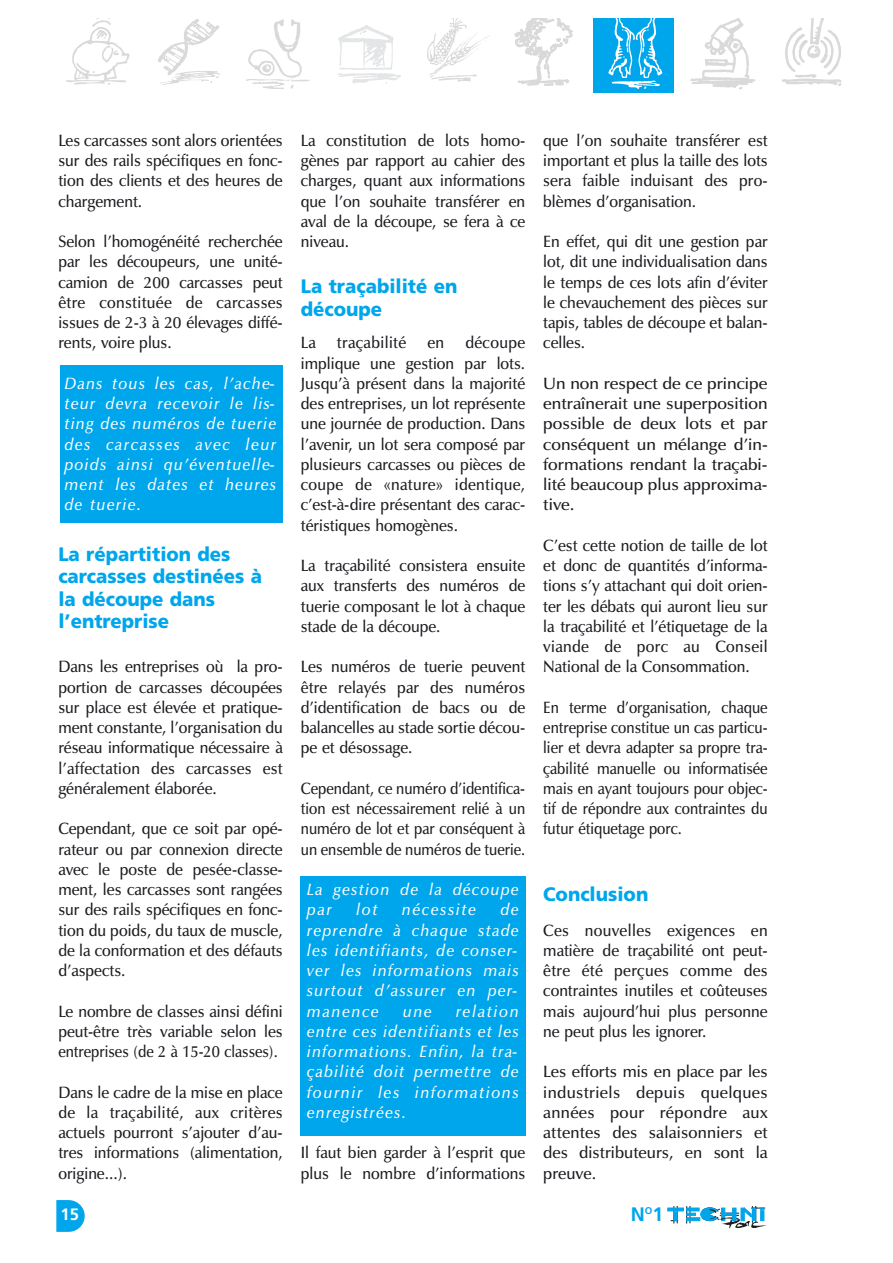
<style>
.page{position:relative;width:893px;height:1263px;background:#fff}
.page>*{position:absolute;margin:0;border:0;box-sizing:border-box;transform-origin:0 0}
.t1{font:900 19.5px/22.5px "Frutiger";color:#00a6eb;scale:.95 1}
.t2{font:700 19.5px "Frutiger";color:#00a6eb}
.t3{font:600 16.5px/20.2px "Zapf Humanist 601 BT";color:#1b1c20;text-align:justify;scale:.95 1}
.t4{font:italic 600 16.5px/20.2px "Zapf Humanist 601 BT";letter-spacing:.085em;color:#fff;text-align:justify;scale:.95 1}
.t5{font:600 16.5px/20.2px "Zapf Humanist 601 BT";color:#1b1c20;text-align:justify;scale:.9 1}
.t6{font:600 16.5px/20.2px "Zapf Humanist 601 BT";color:#1b1c20;text-align:justify;scale:1.05 1}
.t7{font:600 16.5px/20.2px "Zapf Humanist 601 BT";color:#1b1c20;text-align:justify}
.t8{font:600 16.5px "Zapf Humanist 601 BT";letter-spacing:.02em;color:#1b1c20;scale:.95 1}
.t9{font:italic 600 16.5px "Zapf Humanist 601 BT";letter-spacing:.115em;color:#fff;scale:.95 1}
.t10{font:700 16.5px "Frutiger";color:#fff}
</style>
<div class="page">
<div style="left:300px;top:876px;width:225px;height:259px;background:#00a6eb"></div>
<div style="left:60px;top:366px;width:222px;height:157px;background:#00a6eb"></div>
<svg style="left:66px;top:18px;width:64px;height:67px"></svg>
<svg style="left:158px;top:19px;width:62px;height:66px"></svg>
<svg style="left:246px;top:19px;width:63px;height:70px"></svg>
<svg style="left:338px;top:25px;width:63px;height:59px"></svg>
<svg style="left:427px;top:18px;width:62px;height:64px"></svg>
<svg style="left:514px;top:18px;width:59px;height:68px"></svg>
<div style="left:593px;top:18px;width:81px;height:75px;background:#00a6eb"></div>
<svg style="left:608px;top:18px;width:54px;height:72px"></svg>
<svg style="left:690px;top:18px;width:65px;height:72px"></svg>
<svg style="left:782px;top:18px;width:60px;height:68px"></svg>
<div style="left:667px;top:1208px;width:16px;height:3px;background:#00a6eb;border:1px solid #00a6eb"></div>
<svg style="left:670px;top:1206px;width:97px;height:22px"></svg>
<svg style="left:732px;top:1208px;width:4px;height:13px"></svg>
<svg style="left:56px;top:1200px;width:29px;height:32px"></svg>
<p class="t3" style="left:58px;top:132px;width:238px">Les carcasses sont alors orientées sur des rails spécifiques en fonc&shy;tion des clients et des heures de chargement.</p>
<p class="t3" style="left:58px;top:233px;width:238px">Selon l’homogénéité recherchée par les découpeurs, une unité&shy;camion de 200 carcasses peut être constituée de carcasses issues de 2-3 à 20 élevages diffé&shy;rents, voire plus.</p>
<p class="t4" style="left:65px;top:375px;width:224px">Dans tous les cas, l’ache&shy;teur devra recevoir le lis&shy;ting des numéros de tuerie des carcasses avec leur poids ainsi qu’éventuelle&shy;ment les dates et heures de tuerie.</p>
<p class="t1" style="left:58px;top:544px;width:216px">La répartition des carcasses destinées à la découpe dans l’entreprise</p>
<p class="t3" style="left:58px;top:659px;width:238px">Dans les entreprises où la pro&shy;portion de carcasses découpées sur place est élevée et pratique&shy;ment constante, l’organisation du réseau informatique nécessaire à l’affectation des carcasses est généralement élaborée.</p>
<p class="t3" style="left:58px;top:821px;width:238px">Cependant, que ce soit par opé&shy;rateur ou par connexion directe avec le poste de pesée-classe&shy;ment, les carcasses sont rangées sur des rails spécifiques en fonc&shy;tion du poids, du taux de muscle, de la conformation et des défauts d’aspects.</p>
<p class="t3" style="left:58px;top:1003px;width:238px">Le nombre de classes ainsi défini peut-être très variable selon les entreprises (de 2 à 15-20 classes).</p>
<p class="t3" style="left:58px;top:1084px;width:238px">Dans le cadre de la mise en place de la traçabilité, aux critères actuels pourront s’ajouter d’au&shy;tres informations (alimentation, origine...).</p>
<p class="t10" style="left:61px;top:1208px;width:20px">15</p>
<p class="t3" style="left:301px;top:132px;width:238px">La constitution de lots homo&shy;gènes par rapport au cahier des charges, quant aux informations que l’on souhaite transférer en aval de la découpe, se fera à ce niveau.</p>
<p class="t1" style="left:301px;top:277px;width:166px">La traçabilité en découpe</p>
<p class="t3" style="left:301px;top:335px;width:17px">La</p>
<p class="t8" style="left:337px;top:336px;width:74px">traçabilité</p>
<p class="t3" style="left:427px;top:335px;width:19px">en</p>
<p class="t3" style="left:301px;top:335px;width:238px;text-indent:164px">découpe implique une gestion par lots.<br>Jusqu’à présent dans la majorité des entreprises, un lot représente une journée de production. Dans l’avenir, un lot sera composé par plusieurs carcasses ou pièces de coupe de «nature» identique, c’est-à-dire présentant des carac&shy;téristiques homogènes.</p>
<p class="t3" style="left:301px;top:557px;width:238px">La traçabilité consistera ensuite aux transferts des numéros de tuerie composant le lot à chaque stade de la découpe.</p>
<p class="t3" style="left:301px;top:659px;width:238px">Les numéros de tuerie peuvent être relayés par des numéros d’identification de bacs ou de balancelles au stade sortie décou&shy;pe et désossage.</p>
<p class="t5" style="left:301px;top:780px;width:251px">Cependant, ce numéro d’identifica&shy;tion est nécessairement relié à un numéro de lot et par conséquent à un ensemble de numéros de tuerie.</p>
<p class="t4" style="left:307px;top:881px;width:224px">La gestion de la découpe par</p>
<p class="t4" style="left:307px;top:902px;width:224px;text-indent:193px">de reprendre à chaque stade les identifiants, de conser&shy;ver les informations mais surtout d’assurer en per&shy;manence</p>
<p class="t4" style="left:356px;top:902px;width:24px">lot</p>
<p class="t9" style="left:402px;top:903px;width:79px">nécessite</p>
<p class="t4" style="left:307px;top:1003px;width:224px;text-indent:149px">relation entre ces identifiants et les informations. Enfin, la tra&shy;çabilité doit permettre de fournir les informations enregistrées.</p>
<p class="t3" style="left:301px;top:1145px;width:238px">Il faut bien garder à l’esprit que plus le nombre d’informations</p>
<p class="t4" style="left:403px;top:1003px;width:32px">une</p>
<p class="t3" style="left:543px;top:132px;width:238px">que l’on souhaite transférer est important et plus la taille des lots sera faible induisant des pro&shy;blèmes d’organisation.</p>
<p class="t3" style="left:543px;top:233px;width:238px">En effet, qui dit une gestion par lot, dit une individualisation dans le temps de ces lots afin d’éviter le chevauchement des pièces sur tapis, tables de découpe et balan&shy;celles.</p>
<p class="t6" style="left:543px;top:375px;width:215px">Un non respect de ce principe entraînerait une superposition possible de deux lots et par conséquent un mélange d’in&shy;formations rendant la traçabi&shy;lité beaucoup plus approxima&shy;tive.</p>
<p class="t3" style="left:543px;top:537px;width:238px">C’est cette notion de taille de lot et donc de quantités d’informa&shy;tions s’y attachant qui doit orien&shy;ter les débats qui auront lieu sur la traçabilité et l’étiquetage de la viande de porc au Conseil National de la Consommation.</p>
<p class="t5" style="left:543px;top:699px;width:251px">En terme d’organisation, chaque entreprise constitue un cas particu&shy;lier et devra adapter sa propre tra&shy;çabilité manuelle ou informatisée mais en ayant toujours pour objec&shy;tif de répondre aux contraintes du futur étiquetage porc.</p>
<p class="t1" style="left:543px;top:884px;width:112px">Conclusion</p>
<p class="t3" style="left:543px;top:922px;width:238px">Ces nouvelles exigences en matière de traçabilité ont peut&shy;être été perçues comme des contraintes inutiles et coûteuses mais aujourd’hui plus personne ne peut plus les ignorer.</p>
<p class="t7" style="left:543px;top:1064px;width:226px">Les efforts mis en place par les industriels depuis quelques années pour répondre aux attentes des salaisonniers et des distributeurs, en sont la preuve.</p>
<p class="t2" style="left:630px;top:1206px;width:34px">N<sup>O</sup>1</p>
</div>
